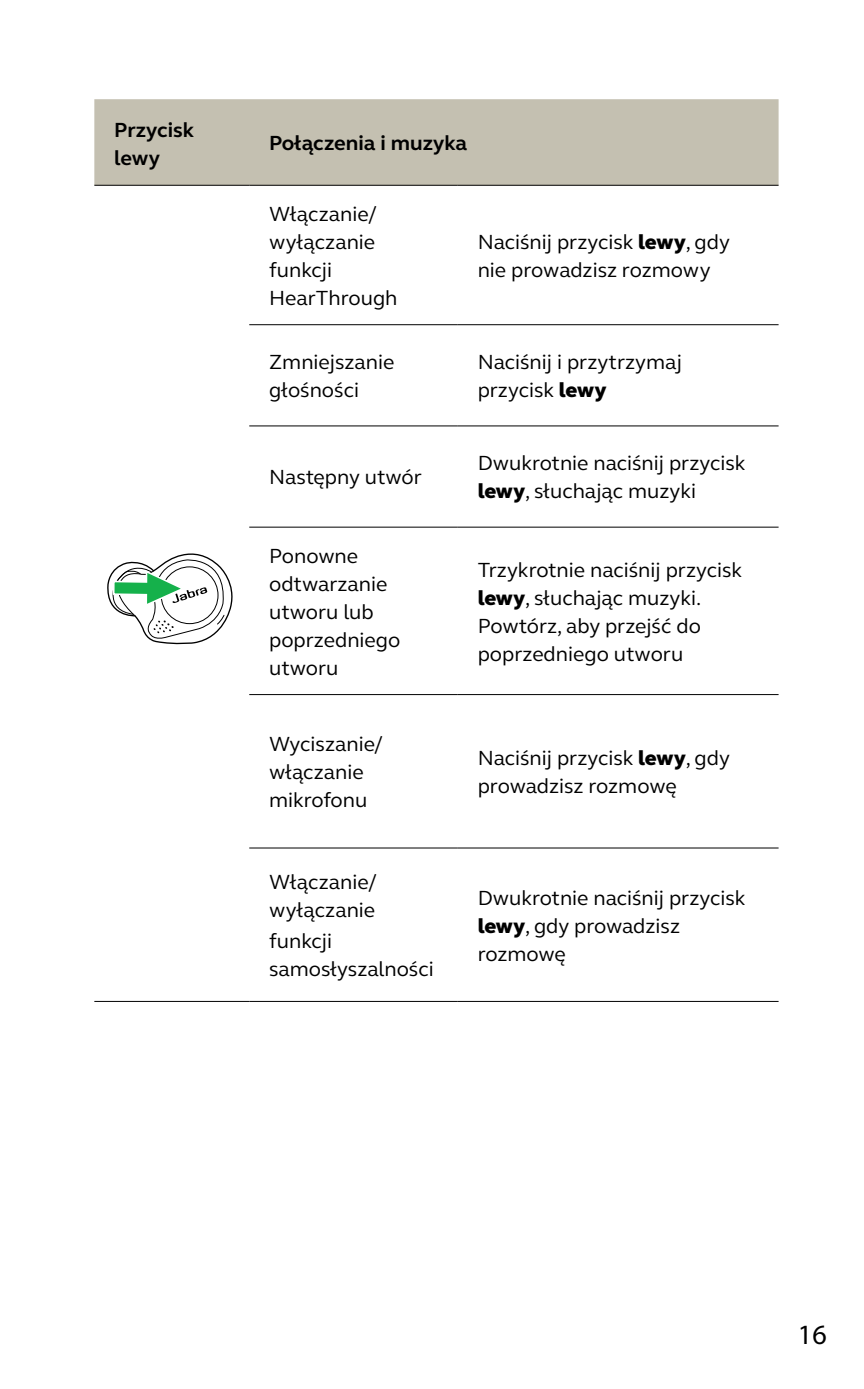
<style>
.page{position:relative;width:864px;height:1389px;background:#fff}
.page>*{position:absolute;margin:0;border:0;box-sizing:border-box;transform-origin:0 0}
.t1{font:28px "Myriad Pro";color:#000}
.t2{font:21px/28px "GN Elliot";color:#000}
.t3{font:700 21px/28px "GN Elliot";color:#000}
.s1{font-weight:800}
</style>
<div class="page">
<div style="left:94px;top:99px;width:684px;height:86px;background:#c4c0b1"></div>
<hr style="left:249px;top:425px;width:208px;height:2px;background:#000">
<hr style="left:457px;top:425px;width:321px;height:2px;background:#000">
<hr style="left:249px;top:527px;width:208px;height:1px;background:#000">
<hr style="left:457px;top:527px;width:321px;height:1px;background:#000">
<hr style="left:249px;top:694px;width:208px;height:1px;background:#000">
<hr style="left:457px;top:694px;width:321px;height:1px;background:#000">
<hr style="left:249px;top:847px;width:208px;height:2px;background:#000">
<hr style="left:457px;top:847px;width:321px;height:2px;background:#000">
<hr style="left:249px;top:1001px;width:208px;height:1px;background:#000">
<hr style="left:457px;top:1001px;width:321px;height:1px;background:#000">
<hr style="left:94px;top:185px;width:155px;height:1px;background:#000">
<hr style="left:249px;top:185px;width:208px;height:1px;background:#000">
<hr style="left:457px;top:185px;width:321px;height:1px;background:#000">
<hr style="left:249px;top:324px;width:208px;height:1px;background:#000">
<hr style="left:457px;top:324px;width:321px;height:1px;background:#000">
<hr style="left:94px;top:1001px;width:155px;height:1px;background:#000">
<svg style="left:107px;top:553px;width:126px;height:92px"></svg>
<p class="t3" style="left:114px;top:116px;width:81px">Przycisk lewy</p>
<p class="t3" style="left:269px;top:129px;width:199px">Połączenia i muzyka</p>
<p class="t2" style="left:269px;top:199px;width:130px">Włączanie/ wyłączanie funkcji<br>HearThrough</p>
<p class="t2" style="left:477px;top:227px;width:254px">Naciśnij przycisk <span class="s1">lewy</span>, gdy nie prowadzisz rozmowy</p>
<p class="t2" style="left:269px;top:348px;width:127px">Zmniejszanie głośności</p>
<p class="t2" style="left:477px;top:348px;width:205px">Naciśnij i przytrzymaj przycisk <span class="s1">lewy</span></p>
<p class="t2" style="left:269px;top:463px;width:154px">Następny utwór</p>
<p class="t2" style="left:269px;top:541px;width:133px">Ponowne odtwarzanie utworu lub poprzedniego utworu</p>
<p class="t2" style="left:269px;top:729px;width:115px">Wyciszanie/ włączanie mikrofonu</p>
<p class="t2" style="left:269px;top:867px;width:109px">Włączanie/ wyłączanie</p>
<p class="t2" style="left:269px;top:927px;width:166px">funkcji samosłyszalności</p>
<p class="t2" style="left:477px;top:449px;width:269px">Dwukrotnie naciśnij przycisk <span class="s1">lewy</span>, słuchając muzyki</p>
<p class="t2" style="left:477px;top:555px;width:266px">Trzykrotnie naciśnij przycisk <span class="s1">lewy</span>, słuchając muzyki.<br>Powtórz, aby przejść do poprzedniego utworu</p>
<p class="t2" style="left:477px;top:743px;width:254px">Naciśnij przycisk <span class="s1">lewy</span>, gdy prowadzisz rozmowę</p>
<p class="t2" style="left:477px;top:883px;width:269px">Dwukrotnie naciśnij przycisk <span class="s1">lewy</span>, gdy prowadzisz rozmowę</p>
<h1 class="t1" style="left:797px;top:1317px;width:30px">16</h1>
</div>
